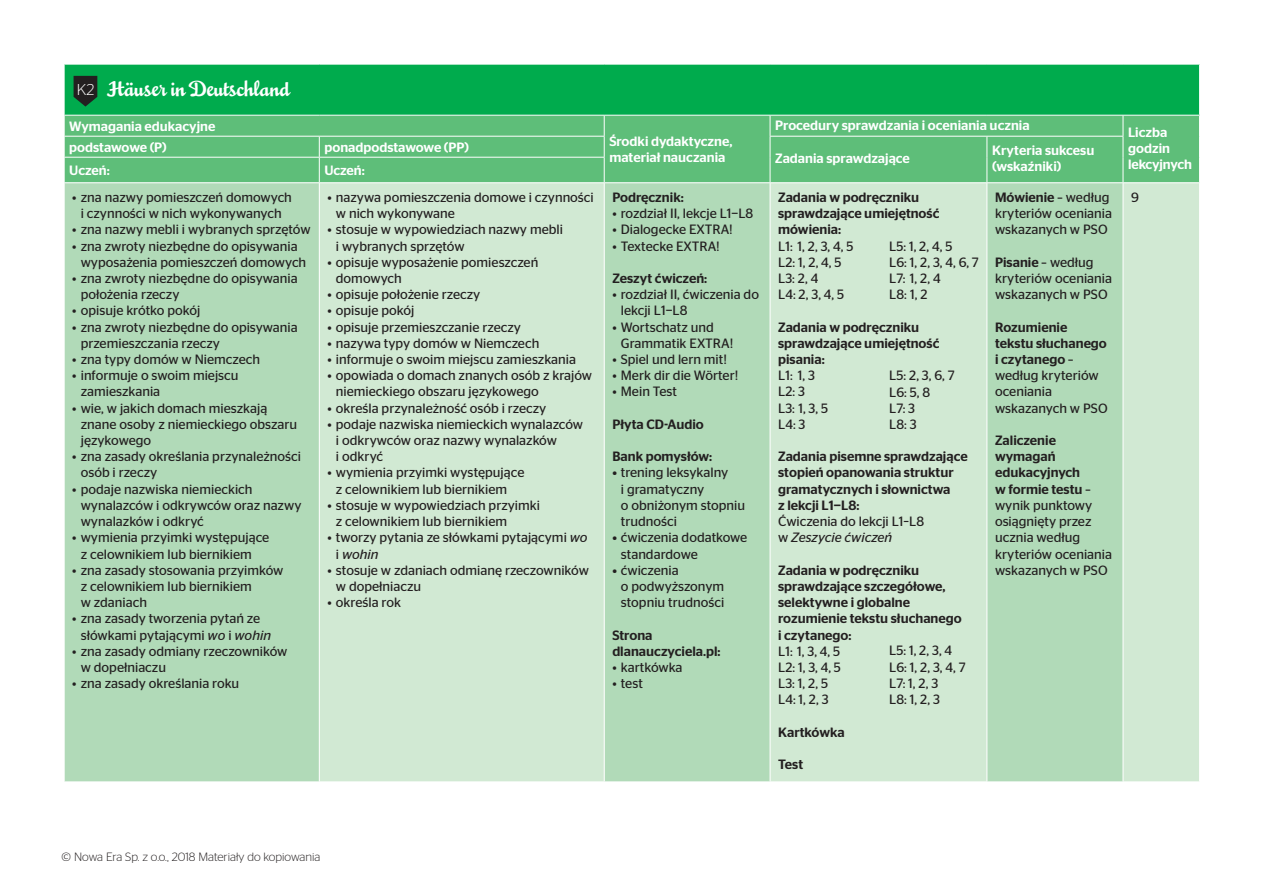
<style>
.page{position:relative;width:1263px;height:893px;background:#fff}
.page>*{position:absolute;margin:0;border:0;box-sizing:border-box;transform-origin:0 0}
.t1{font:18px "Mousse Script Pl";color:#fff}
.t2{font:13.5px/16.2px "Stag Sans";color:#231f20}
.t3{font:500 13.5px/16.2px "Stag Sans";color:#231f20}
.t4{font:500 13.5px/16.2px "Stag Sans";color:#fff}
.t5{font:300 12px "Stag Sans";color:#231f20}
.s1{font-family:"Stag Sans";font-weight:300;font-size:15.75px}
.s2{font-style:italic}
.s3{font-weight:500}
</style>
<div class="page">
<div style="left:64px;top:64px;width:1135px;height:51px;background:#00ab4d"></div>
<div style="left:65px;top:116px;width:1134px;height:66px;background:#5ebe79"></div>
<div style="left:65px;top:183px;width:254px;height:598px;background:#b1dab8"></div>
<svg style="left:320px;top:183px;width:879px;height:598px;background:#c6e3c9"></svg>
<hr style="left:64px;top:65px;width:1px;height:50px;background:#fff">
<hr style="left:64px;top:64px;width:255px;height:1px;background:#fff">
<hr style="left:319px;top:64px;width:285px;height:1px;background:#fff">
<hr style="left:604px;top:64px;width:166px;height:1px;background:#fff">
<hr style="left:770px;top:64px;width:217px;height:1px;background:#fff">
<hr style="left:987px;top:64px;width:136px;height:1px;background:#fff">
<hr style="left:1123px;top:64px;width:77px;height:1px;background:#fff">
<svg style="left:319px;top:137px;width:1px;height:45px"></svg>
<hr style="left:64px;top:136px;width:255px;height:1px;background:#fff">
<hr style="left:319px;top:136px;width:286px;height:1px;background:#fff">
<svg style="left:604px;top:116px;width:1px;height:66px"></svg>
<hr style="left:604px;top:183px;width:1px;height:598px;background:#fff">
<hr style="left:319px;top:157px;width:286px;height:1px;background:#fff">
<hr style="left:64px;top:157px;width:255px;height:1px;background:#fff">
<svg style="left:64px;top:116px;width:1px;height:66px"></svg>
<svg style="left:770px;top:116px;width:1px;height:66px"></svg>
<hr style="left:770px;top:183px;width:1px;height:598px;background:#fff">
<svg style="left:986px;top:137px;width:1px;height:45px"></svg>
<hr style="left:986px;top:183px;width:1px;height:598px;background:#fff">
<hr style="left:770px;top:136px;width:217px;height:1px;background:#fff">
<hr style="left:987px;top:136px;width:136px;height:1px;background:#fff">
<svg style="left:1123px;top:116px;width:1px;height:66px"></svg>
<hr style="left:1123px;top:183px;width:1px;height:598px;background:#fff">
<svg style="left:74px;top:76px;width:23px;height:31px"></svg>
<h1 class="t1" style="left:77px;top:73px;width:215px"><span class="s1">K2</span> Häuser in Deutschland</h1>
<p class="t4" style="left:775px;top:117px;width:256px">Procedury sprawdzania i oceniania ucznia</p>
<p class="t4" style="left:69px;top:118px;width:148px">Wymagania edukacyjne</p>
<p class="t4" style="left:609px;top:133px;width:125px">Środki dydaktyczne, materiał nauczania</p>
<p class="t4" style="left:69px;top:139px;width:99px">podstawowe (P)</p>
<p class="t4" style="left:324px;top:139px;width:146px">ponadpodstawowe (PP)</p>
<p class="t4" style="left:992px;top:142px;width:104px">Kryteria sukcesu</p>
<p class="t4" style="left:775px;top:151px;width:136px">Zadania sprawdzające</p>
<p class="t4" style="left:69px;top:163px;width:42px">Uczeń:</p>
<p class="t4" style="left:324px;top:163px;width:42px">Uczeń:</p>
<p class="t4" style="left:992px;top:159px;width:71px">(wskaźniki)</p>
<p class="t2" style="left:72px;top:189px;width:221px;text-align:center">• zna nazwy pomieszczeń domowych i czynności w nich wykonywanych</p>
<p class="t2" style="left:72px;top:222px;width:240px">• zna nazwy mebli i wybranych sprzętów</p>
<p class="t2" style="left:81px;top:238px;width:227px;text-indent:-9px">• zna zwroty niezbędne do opisywania wyposażenia pomieszczeń domowych</p>
<p class="t2" style="left:81px;top:270px;width:218px;text-indent:-9px">• zna zwroty niezbędne do opisywania położenia rzeczy</p>
<p class="t2" style="left:72px;top:303px;width:130px">• opisuje krótko pokój</p>
<p class="t2" style="left:81px;top:319px;width:218px;text-indent:-9px">• zna zwroty niezbędne do opisywania przemieszczania rzeczy</p>
<p class="t2" style="left:72px;top:351px;width:189px">• zna typy domów w Niemczech</p>
<p class="t2" style="left:81px;top:367px;width:159px;text-indent:-9px">• informuje o swoim miejscu zamieszkania</p>
<p class="t2" style="left:81px;top:400px;width:218px;text-indent:-9px">• wie, w jakich domach mieszkają znane osoby z niemieckiego obszaru językowego</p>
<p class="t2" style="left:81px;top:448px;width:222px;text-indent:-9px">• zna zasady określania przynależności osób i rzeczy</p>
<p class="t2" style="left:81px;top:481px;width:222px;text-indent:-9px">• podaje nazwiska niemieckich wynalazców i odkrywców oraz nazwy wynalazków i odkryć</p>
<p class="t2" style="left:81px;top:529px;width:190px;text-indent:-9px">• wymienia przyimki występujące z celownikiem lub biernikiem</p>
<p class="t2" style="left:81px;top:562px;width:204px;text-indent:-9px">• zna zasady stosowania przyimków z celownikiem lub biernikiem<br>w zdaniach</p>
<p class="t2" style="left:81px;top:610px;width:192px;text-indent:-9px">• zna zasady tworzenia pytań ze słówkami pytającymi <span class="s2">wo</span> i <span class="s2">wohin</span></p>
<p class="t2" style="left:81px;top:643px;width:208px;text-indent:-9px">• zna zasady odmiany rzeczowników w dopełniaczu</p>
<p class="t2" style="left:72px;top:675px;width:169px">• zna zasady określania roku</p>
<p class="t3" style="left:612px;top:189px;width:73px">Podręcznik:</p>
<p class="t2" style="left:612px;top:205px;width:142px">• rozdział II, lekcje L1−L8</p>
<p class="t2" style="left:612px;top:222px;width:122px">• Dialogecke EXTRA!</p>
<p class="t2" style="left:612px;top:238px;width:109px">• Textecke EXTRA!</p>
<p class="t3" style="left:612px;top:270px;width:96px">Zeszyt ćwiczeń:</p>
<p class="t2" style="left:621px;top:286px;width:140px;text-indent:-9px">• rozdział II, ćwiczenia do lekcji L1−L8</p>
<p class="t2" style="left:621px;top:319px;width:114px;text-indent:-9px">• Wortschatz und<br>Grammatik EXTRA!</p>
<p class="t2" style="left:612px;top:351px;width:116px">• Spiel und lern mit!</p>
<p class="t2" style="left:612px;top:367px;width:128px">• Merk dir die Wörter!</p>
<p class="t2" style="left:612px;top:384px;width:66px">• Mein Test</p>
<p class="t3" style="left:612px;top:416px;width:93px">Płyta CD-Audio</p>
<p class="t3" style="left:612px;top:448px;width:101px">Bank pomysłów:</p>
<p class="t2" style="left:621px;top:465px;width:126px;text-indent:-9px"><span class="s3">•</span> trening leksykalny<br>i gramatyczny<br>o obniżonym stopniu trudności</p>
<p class="t2" style="left:621px;top:529px;width:128px;text-indent:-9px"><span class="s3">•</span> ćwiczenia dodatkowe standardowe</p>
<p class="t2" style="left:621px;top:562px;width:105px;text-indent:-9px"><span class="s3">•</span> ćwiczenia<br>o podwyższonym stopniu trudności</p>
<p class="t3" style="left:612px;top:627px;width:110px">Strona dlanauczyciela.pl:</p>
<p class="t2" style="left:612px;top:659px;width:72px">• kartkówka</p>
<p class="t2" style="left:612px;top:675px;width:32px">• test</p>
<p class="t3" style="left:778px;top:189px;width:163px">Zadania w podręczniku sprawdzające umiejętność mówienia:</p>
<p class="t2" style="left:778px;top:238px;width:77px">L1: 1, 2, 3, 4, 5<br>L2: 1, 2, 4, 5<br>L3: 2, 4<br>L4: 2, 3, 4, 5</p>
<p class="t3" style="left:778px;top:319px;width:163px">Zadania w podręczniku sprawdzające umiejętność pisania:</p>
<p class="t2" style="left:778px;top:367px;width:51px">L1: 1, 3<br>L2: 3<br>L3: 1, 3, 5<br>L4: 3</p>
<p class="t3" style="left:778px;top:448px;width:191px">Zadania pisemne sprawdzające stopień opanowania struktur gramatycznych i słownictwa<br>z lekcji L1−L8:</p>
<p class="t2" style="left:778px;top:513px;width:148px">Ćwiczenia do lekcji L1–L8 w <span class="s2">Zeszycie ćwiczeń</span></p>
<p class="t3" style="left:778px;top:562px;width:185px">Zadania w podręczniku sprawdzające szczegółowe, selektywne i globalne rozumienie tekstu słuchanego i czytanego:</p>
<p class="t2" style="left:778px;top:643px;width:64px">L1: 1, 3, 4, 5<br>L2: 1, 3, 4, 5<br>L3: 1, 2, 5<br>L4: 1, 2, 3</p>
<p class="t3" style="left:778px;top:724px;width:68px">Kartkówka</p>
<p class="t3" style="left:778px;top:756px;width:27px">Test</p>
<p class="t2" style="left:995px;top:189px;width:119px"><span class="s3">Mówienie</span> – według kryteriów oceniania wskazanych w PSO</p>
<p class="t2" style="left:995px;top:254px;width:119px"><span class="s3">Pisanie</span> – według kryteriów oceniania wskazanych w PSO</p>
<p class="t2" style="left:995px;top:319px;width:114px"><span class="s3">Rozumienie tekstu słuchanego i czytanego</span> – według kryteriów oceniania wskazanych w PSO</p>
<p class="t2" style="left:995px;top:432px;width:119px"><span class="s3">Zaliczenie wymagań edukacyjnych<br>w formie testu</span> – wynik punktowy osiągnięty przez ucznia według kryteriów oceniania wskazanych w PSO</p>
<p class="t2" style="left:336px;top:189px;width:259px;text-indent:-9px">• nazywa pomieszczenia domowe i czynności w nich wykonywane</p>
<p class="t2" style="left:336px;top:222px;width:228px;text-indent:-9px">• stosuje w wypowiedziach nazwy mebli i wybranych sprzętów</p>
<p class="t2" style="left:336px;top:254px;width:204px;text-indent:-9px">• opisuje wyposażenie pomieszczeń domowych</p>
<p class="t2" style="left:327px;top:286px;width:154px">• opisuje położenie rzeczy</p>
<p class="t2" style="left:327px;top:303px;width:88px">• opisuje pokój</p>
<p class="t2" style="left:327px;top:319px;width:195px">• opisuje przemieszczanie rzeczy</p>
<p class="t2" style="left:327px;top:335px;width:213px">• nazywa typy domów w Niemczech</p>
<p class="t2" style="left:327px;top:351px;width:250px">• informuje o swoim miejscu zamieszkania</p>
<p class="t2" style="left:336px;top:367px;width:258px;text-indent:-9px">• opowiada o domach znanych osób z krajów niemieckiego obszaru językowego</p>
<p class="t2" style="left:327px;top:400px;width:220px">• określa przynależność osób i rzeczy</p>
<p class="t2" style="left:336px;top:416px;width:249px;text-indent:-9px">• podaje nazwiska niemieckich wynalazców i odkrywców oraz nazwy wynalazków<br>i odkryć</p>
<p class="t2" style="left:336px;top:465px;width:190px;text-indent:-9px">• wymienia przyimki występujące z celownikiem lub biernikiem</p>
<p class="t2" style="left:336px;top:497px;width:206px;text-indent:-9px">• stosuje w wypowiedziach przyimki z celownikiem lub biernikiem</p>
<p class="t2" style="left:336px;top:529px;width:253px;text-indent:-9px">• tworzy pytania ze słówkami pytającymi <span class="s2">wo </span>i <span class="s2">wohin</span></p>
<p class="t2" style="left:336px;top:562px;width:254px;text-indent:-9px">• stosuje w zdaniach odmianę rzeczowników w dopełniaczu</p>
<p class="t2" style="left:327px;top:594px;width:75px">• określa rok</p>
<p class="t2" style="left:889px;top:238px;width:91px">L5: 1, 2, 4, 5<br>L6: 1, 2, 3, 4, 6, 7<br>L7: 1, 2, 4<br>L8: 1, 2</p>
<p class="t2" style="left:889px;top:367px;width:67px">L5: 2, 3, 6, 7<br>L6: 5, 8<br>L7: 3<br>L8: 3</p>
<p class="t2" style="left:889px;top:642px;width:78px">L5: 1, 2, 3, 4<br>L6: 1, 2, 3, 4, 7<br>L7: 1, 2, 3<br>L8: 1, 2, 3</p>
<p class="t4" style="left:1128px;top:124px;width:65px">Liczba godzin lekcyjnych</p>
<p class="t2" style="left:1131px;top:189px;width:9px">9</p>
<p class="t5" style="left:62px;top:850px;width:260px">© Nowa Era Sp. z o.o., 2018 Materiały do kopiowania</p>
</div>
